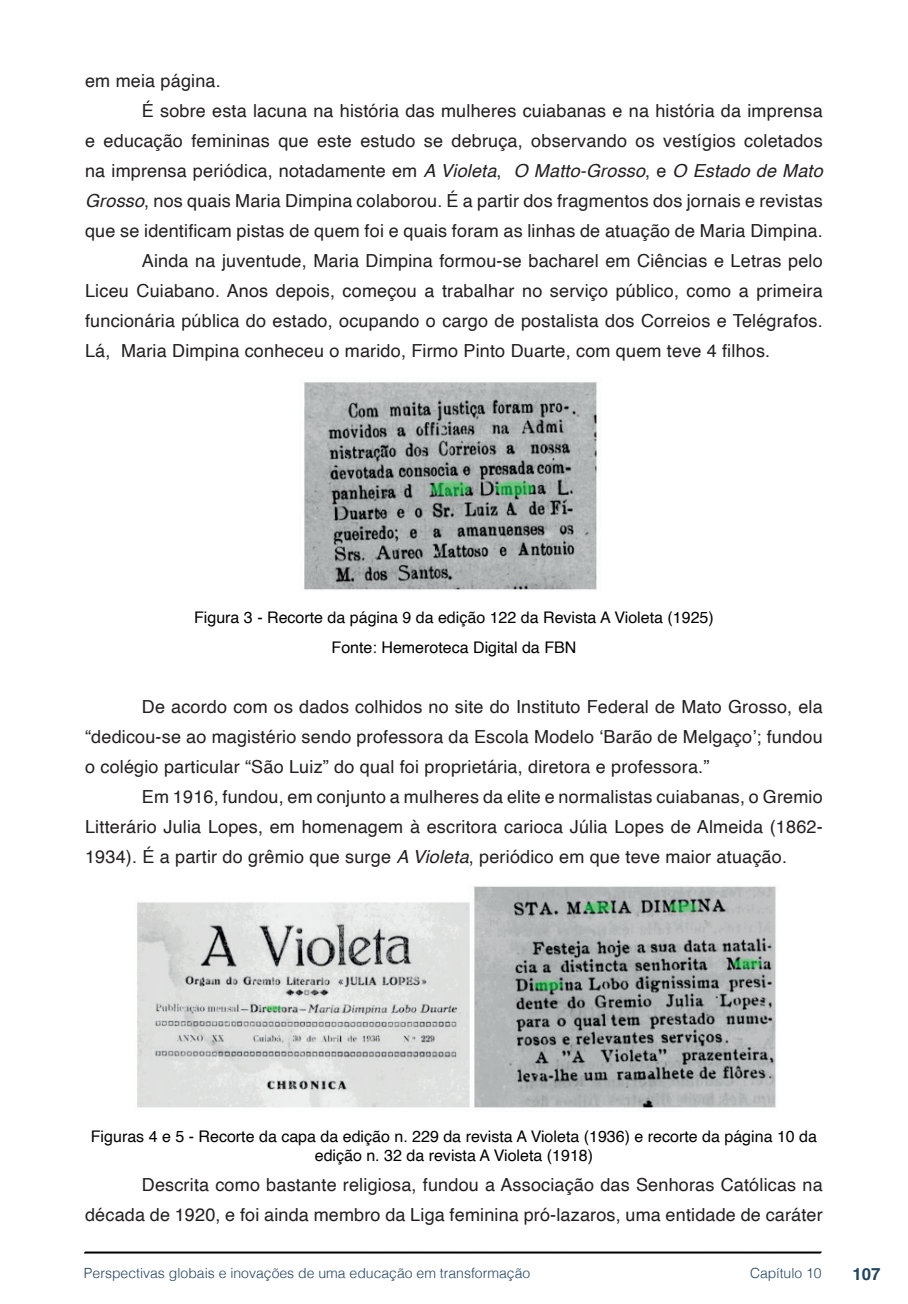
<style>
.page{position:relative;width:908px;height:1304px;background:#fff}
.page>*{position:absolute;margin:0;border:0;box-sizing:border-box;transform-origin:0 0}
.txt{font:18px/30px "Helvetica";letter-spacing:.01em;color:#231f20;text-align:justify}
.t1{font:700 16.8px "Helvetica";color:#23445f}
.imagens_graf_tab{font:16px/19.2px "Helvetica";color:#000;text-align:center}
.t2{font:300 14px "Helvetica";color:#23445f}
.s1{font-style:italic}
</style>
<div class="page">
<svg style="left:84px;top:1251px;width:737px;height:3px;background:#515151"></svg>
<img style="left:304px;top:382px;width:298px;height:209px">
<img style="left:137px;top:886px;width:639px;height:225px">
<p class="txt" style="left:85px;top:66px;width:137px">em meia página.</p>
<p class="txt" style="left:85px;top:96px;width:738px;text-indent:57px">É sobre esta lacuna na história das mulheres cuiabanas e na história da imprensa e educação femininas que este estudo se debruça, observando os vestígios coletados na imprensa periódica, notadamente em <span class="s1">A Violeta</span>, <span class="s1">O Matto-Grosso</span>, e <span class="s1">O Estado de Mato Grosso</span>, nos quais Maria Dimpina colaborou. É a partir dos fragmentos dos jornais e revistas que se identificam pistas de quem foi e quais foram as linhas de atuação de Maria Dimpina.</p>
<p class="txt" style="left:85px;top:246px;width:738px;text-indent:57px">Ainda na juventude, Maria Dimpina formou-se bacharel em Ciências e Letras pelo Liceu Cuiabano. Anos depois, começou a trabalhar no serviço público, como a primeira funcionária pública do estado, ocupando o cargo de postalista dos Correios e Telégrafos.<br>Lá, Maria Dimpina conheceu o marido, Firmo Pinto Duarte, com quem teve 4 filhos.</p>
<p class="imagens_graf_tab" style="left:194px;top:608px;width:521px">Figura 3 - Recorte da página 9 da edição 122 da Revista A Violeta (1925)</p>
<p class="imagens_graf_tab" style="left:331px;top:638px;width:246px">Fonte: Hemeroteca Digital da FBN</p>
<p class="txt" style="left:85px;top:692px;width:738px;text-indent:57px">De acordo com os dados colhidos no site do Instituto Federal de Mato Grosso, ela “dedicou-se ao magistério sendo professora da Escola Modelo ‘Barão de Melgaço’; fundou o colégio particular “São Luiz” do qual foi proprietária, diretora e professora.”</p>
<p class="txt" style="left:85px;top:782px;width:738px;text-indent:57px">Em 1916, fundou, em conjunto a mulheres da elite e normalistas cuiabanas, o Gremio Litterário Julia Lopes, em homenagem à escritora carioca Júlia Lopes de Almeida (1862- 1934). É a partir do grêmio que surge <span class="s1">A Violeta</span>, periódico em que teve maior atuação.</p>
<p class="imagens_graf_tab" style="left:91px;top:1127px;width:727px">Figuras 4 e 5 - Recorte da capa da edição n. 229 da revista A Violeta (1936) e recorte da página 10 da edição n. 32 da revista A Violeta (1918)</p>
<p class="txt" style="left:85px;top:1170px;width:738px;text-align:right">Descrita como bastante religiosa, fundou a Associação das Senhoras Católicas na década de 1920, e foi ainda membro da Liga feminina pró-lazaros, uma entidade de caráter</p>
<p class="t2" style="left:84px;top:1261px;width:447px">Perspectivas globais e inovações de uma educação em transformação</p>
<p class="t2" style="left:749px;top:1261px;width:73px">Capítulo 10</p>
<p class="t1" style="left:851px;top:1264px;width:30px">107</p>
</div>
